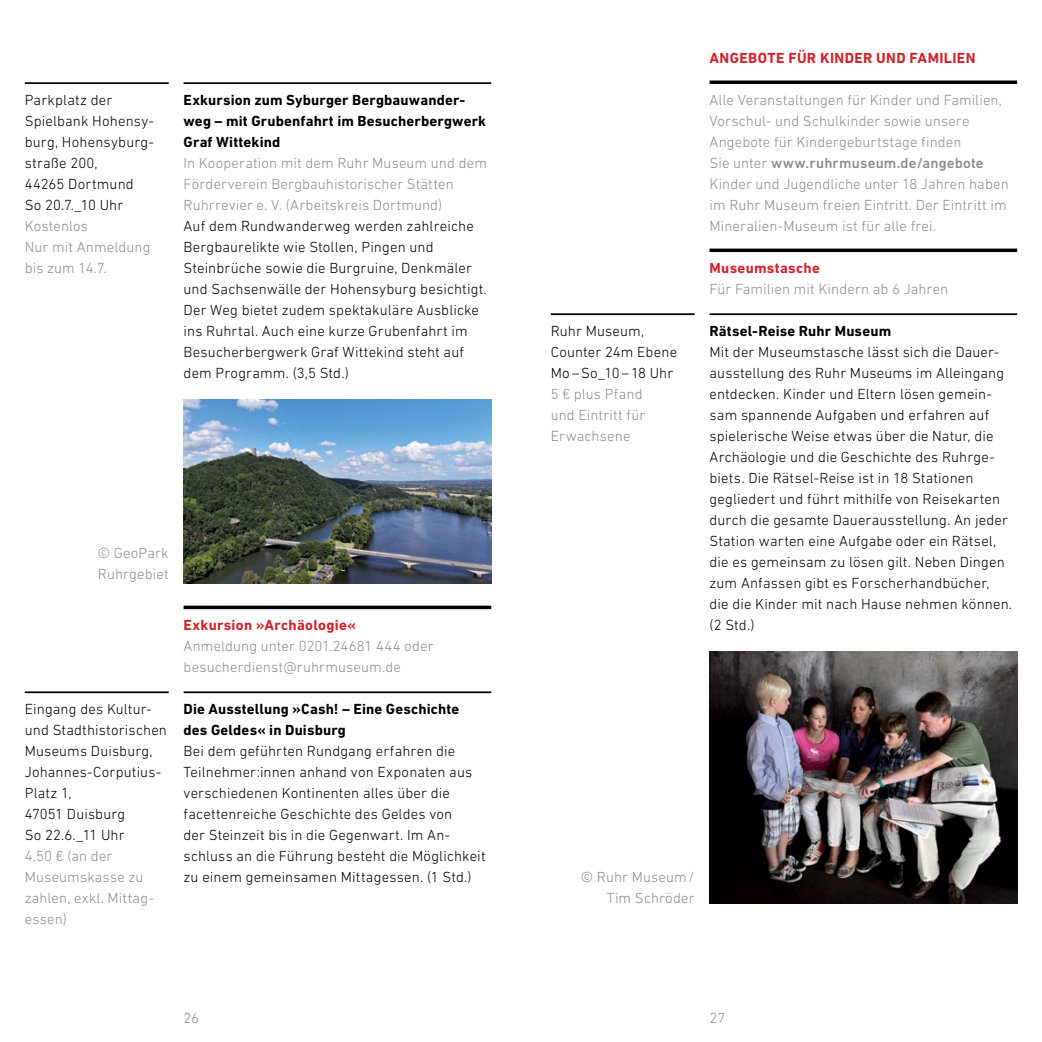
<style>
.page{position:relative;width:1042px;height:1042px;background:#fff}
.page>*{position:absolute;margin:0;border:0;box-sizing:border-box;transform-origin:0 0}
.t1{font:300 14.88px/21px "DIN Next LT Pro";letter-spacing:.01em;color:#000}
.t2{font:300 14.88px/21px "DIN Next LT Pro";letter-spacing:.005em;color:#8a8c8e}
.t3{font:700 14.88px/21px "DIN Next LT Pro";letter-spacing:.01em;color:#000}
.t4{font:700 14.88px "DIN Next LT Pro";letter-spacing:.025em;color:#d2232a}
.s1{font-weight:500}
</style>
<div class="page">
<hr style="left:184px;top:82px;width:307px;height:2px;background:#000">
<hr style="left:184px;top:606px;width:307px;height:3px;background:#000">
<hr style="left:184px;top:691px;width:307px;height:2px;background:#000">
<hr style="left:25px;top:82px;width:144px;height:2px;background:#000">
<hr style="left:25px;top:691px;width:144px;height:2px;background:#000">
<hr style="left:709px;top:81px;width:308px;height:3px;background:#000">
<hr style="left:709px;top:249px;width:308px;height:3px;background:#000">
<hr style="left:709px;top:313px;width:308px;height:2px;background:#000">
<hr style="left:551px;top:313px;width:143px;height:2px;background:#000">
<img style="left:184px;top:399px;width:307px;height:184px">
<img style="left:709px;top:651px;width:308px;height:252px">
<p class="t1" style="left:25px;top:89px;width:131px">Parkplatz der<br>Spielbank Hohensy&shy;burg, Hohensyburg&shy;straße 200,<br>44265 Dortmund<br>So 20.7._10 Uhr</p>
<p class="t2" style="left:25px;top:215px;width:127px">Kostenlos<br>Nur mit Anmeldung bis zum 14.7.</p>
<p class="t3" style="left:184px;top:89px;width:304px">Exkursion zum Syburger Bergbauwander&shy;weg – mit Grubenfahrt im Besucherbergwerk<br>Graf Wittekind</p>
<p class="t2" style="left:184px;top:152px;width:305px">In Kooperation mit dem Ruhr Museum und dem<br>Förderverein Bergbauhistorischer Stätten<br>Ruhrrevier e. V. (Arbeitskreis Dortmund)</p>
<p class="t1" style="left:184px;top:215px;width:305px">Auf dem Rundwanderweg werden zahlreiche Bergbaurelikte wie Stollen, Pingen und Steinbrüche sowie die Burgruine, Denkmäler und Sachsenwälle der Hohensyburg besichtigt.<br>Der Weg bietet zudem spektakuläre Ausblicke ins Ruhrtal. Auch eine kurze Grubenfahrt im Besucherbergwerk Graf Wittekind steht auf dem Programm. (3,5 Std.)</p>
<p class="t2" style="left:98px;top:543px;width:72px">© GeoPark<br>Ruhrgebiet</p>
<p class="t1" style="left:25px;top:698px;width:144px">Eingang des Kultur&shy;und Stadthistorischen<br>Museums Duisburg,<br>Johannes-Corputius-<br>Platz 1,<br>47051 Duisburg<br>So 22.6._11 Uhr</p>
<p class="t2" style="left:25px;top:845px;width:131px">4,50 € (an der<br>Museumskasse zu zahlen, exkl. Mittag&shy;essen)</p>
<p class="t4" style="left:184px;top:616px;width:174px">Exkursion »Archäologie«</p>
<p class="t2" style="left:184px;top:635px;width:252px">Anmeldung unter 0201.24681 444 oder besucherdienst@ruhrmuseum.de</p>
<p class="t3" style="left:184px;top:698px;width:277px">Die Ausstellung »Cash! – Eine Geschichte des Geldes« in Duisburg</p>
<p class="t1" style="left:184px;top:740px;width:303px">Bei dem geführten Rundgang erfahren die Teilnehmer:innen anhand von Exponaten aus verschiedenen Kontinenten alles über die facettenreiche Geschichte des Geldes von<br>der Steinzeit bis in die Gegenwart. Im An&shy;schluss an die Führung besteht die Möglichkeit zu einem gemeinsamen Mittagessen. (1 Std.)</p>
<p class="t1" style="left:551px;top:320px;width:128px">Ruhr Museum,<br>Counter 24m Ebene<br>Mo –So_10–18 Uhr</p>
<p class="t2" style="left:551px;top:383px;width:96px">5 € plus Pfand und Eintritt für<br>Erwachsene</p>
<p class="t4" style="left:709px;top:49px;width:267px">Angebote für Kinder und Familien</p>
<p class="t2" style="left:709px;top:89px;width:301px">Alle Veranstaltungen für Kinder und Familien, Vorschul- und Schulkinder sowie unsere Angebote für Kindergeburtstage finden<br>Sie unter <span class="s1">www.ruhrmuseum.de/angebote </span>Kinder und Jugendliche unter 18 Jahren haben im Ruhr Museum freien Eintritt. Der Eintritt im Mineralien-Museum ist für alle frei.</p>
<p class="t4" style="left:709px;top:259px;width:112px">Museumstasche</p>
<p class="t2" style="left:709px;top:278px;width:240px">Für Familien mit Kindern ab 6 Jahren</p>
<p class="t3" style="left:709px;top:320px;width:183px">Rätsel-Reise Ruhr Museum</p>
<p class="t1" style="left:709px;top:341px;width:304px">Mit der Museumstasche lässt sich die Dauer&shy;ausstellung des Ruhr Museums im Alleingang entdecken. Kinder und Eltern lösen gemein&shy;sam spannende Aufgaben und erfahren auf spielerische Weise etwas über die Natur, die Archäologie und die Geschichte des Ruhrge&shy;biets. Die Rätsel-Reise ist in 18 Stationen gegliedert und führt mithilfe von Reisekarten durch die gesamte Dauerausstellung. An jeder Station warten eine Aufgabe oder ein Rätsel, die es gemeinsam zu lösen gilt. Neben Dingen zum Anfassen gibt es Forscherhandbücher, die die Kinder mit nach Hause nehmen können. (2 Std.)</p>
<p class="t2" style="left:581px;top:866px;width:115px;text-align:right">© Ruhr Museum/<br>Tim Schröder</p>
<p class="t2" style="left:184px;top:1007px;width:17px">26</p>
<p class="t2" style="left:709px;top:1007px;width:17px">27</p>
</div>
